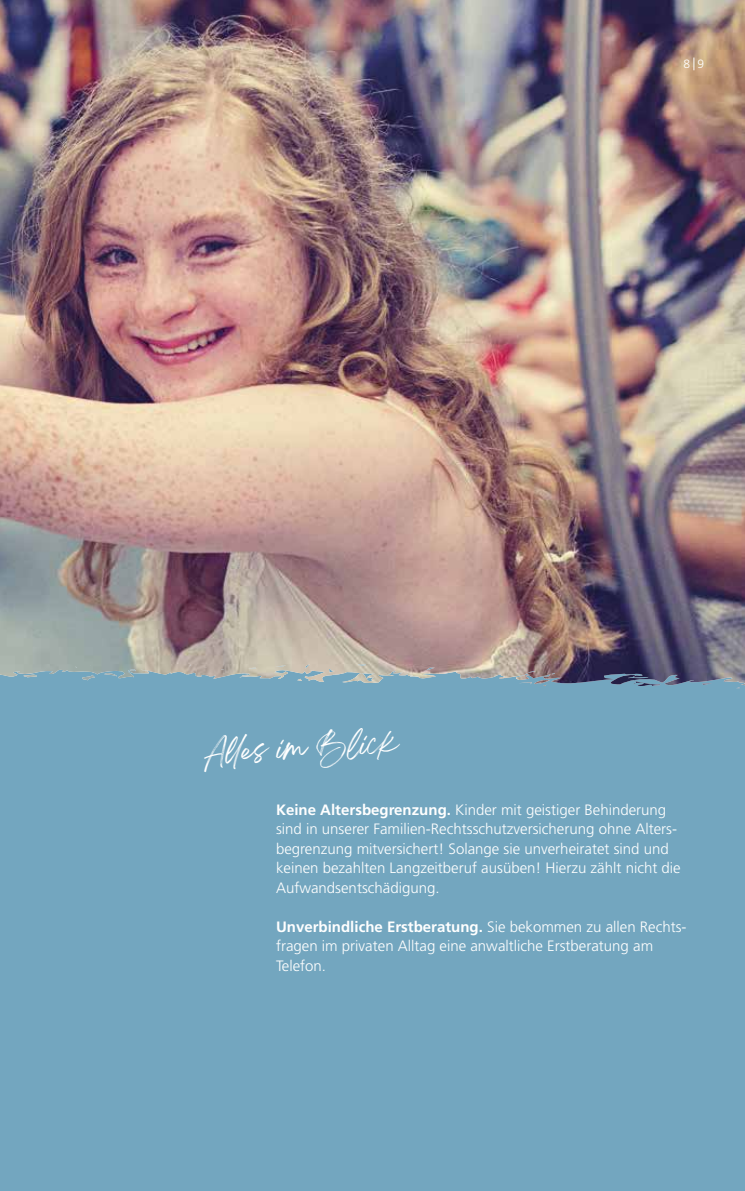
<style>
.page{position:relative;width:745px;height:1191px;background:#fff}
.page>*{position:absolute;margin:0;border:0;box-sizing:border-box;transform-origin:0 0}
.t1{font:24.6px "Breathing Personal Use";color:#fff}
.t2{font:300 15px/19.5px "Frutiger LT Std";color:#fff}
.t3{font:300 12px "Frutiger LT Std";color:#fff}
.s1{font-weight:700}
</style>
<div class="page">
<div style="left:1px;top:650px;width:743px;height:541px;background:#73a6bf"></div>
<img style="left:0;top:0;width:744px;height:688px">
<img style="left:0;top:0;width:426px;height:683px">
<svg style="left:693px;top:58px;width:1px;height:12px"></svg>
<p class="t3" style="left:683px;top:57px;width:22px">8 9</p>
<h1 class="t1" style="left:203px;top:745px;width:182px;rotate:-3deg">Alles im Blick</h1>
<p class="t2" style="left:276px;top:800px;width:406px"><span class="s1">Keine Altersbegrenzung.</span> Kinder mit geistiger Behinderung sind in unserer Familien-Rechtsschutzversicherung ohne Alters&shy;begrenzung mitversichert! Solange sie unverheiratet sind und keinen bezahlten Langzeitberuf ausüben! Hierzu zählt nicht die Aufwandsentschädigung.</p>
<p class="t2" style="left:276px;top:917px;width:412px"><span class="s1">Unverbindliche Erstberatung.</span> Sie bekommen zu allen Rechts&shy;fragen im privaten Alltag eine anwaltliche Erstberatung am<br>Telefon.</p>
</div>
